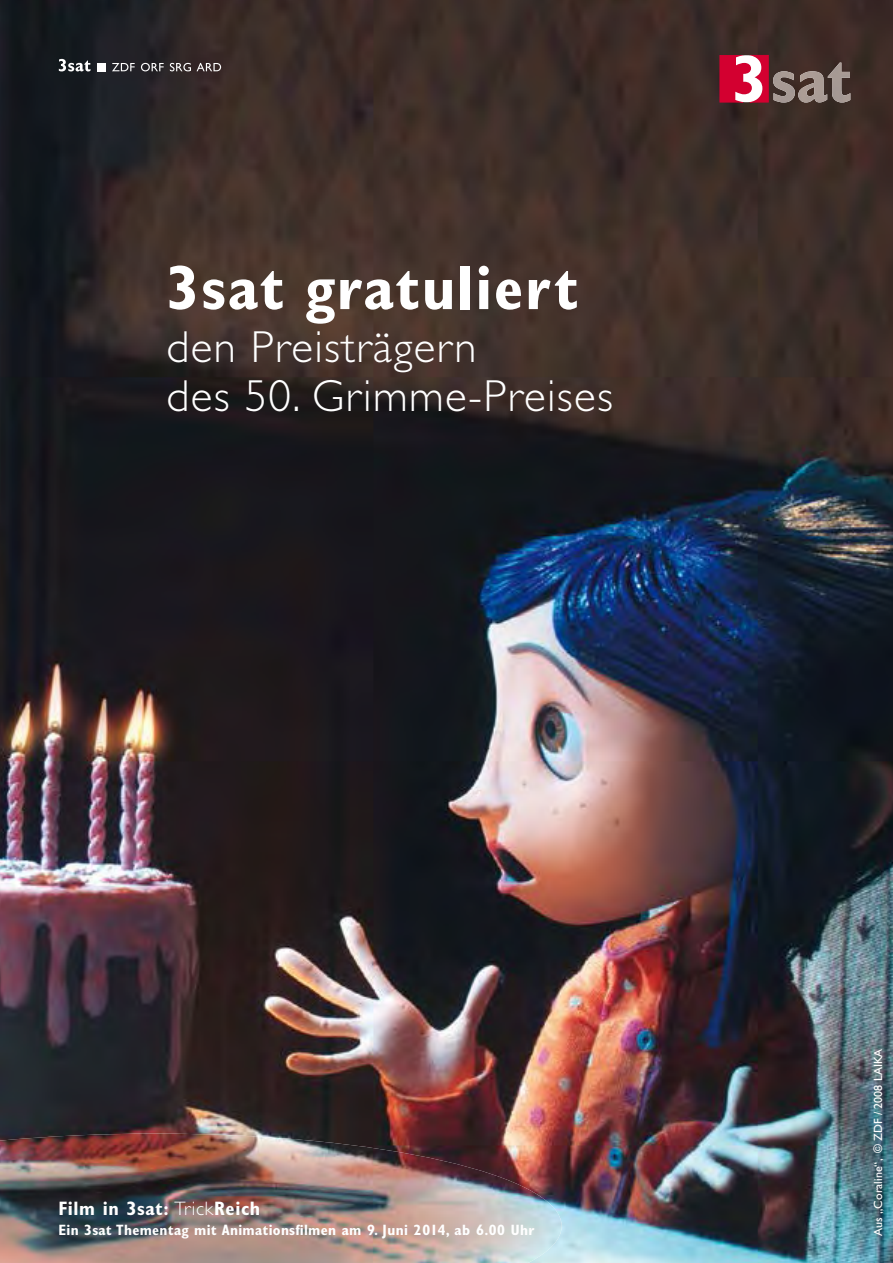
<style>
.page{position:relative;width:893px;height:1263px;background:#fff}
.page>*{position:absolute;margin:0;border:0;box-sizing:border-box;transform-origin:0 0}
.t1{font:700 condensed 63px "Gill Sans";letter-spacing:.03em;color:#fff}
.t2{font:300 45px/49.5px "Gill Sans";letter-spacing:.03em;color:#fff}
.t3{font:700 condensed 19.5px "Gill Sans";letter-spacing:.03em;color:#fff}
.t4{font:700 condensed 15px "Gill Sans";letter-spacing:.02em;color:#fff}
.t5{font:12px "Gill Sans";color:#fff}
.s1{font-weight:300;font-stretch:normal}
</style>
<div class="page">
<img style="left:0;top:0;width:893px;height:1263px">
<svg style="left:720px;top:55px;width:48px;height:47px"></svg>
<svg style="left:59px;top:59px;width:162px;height:12px;background:#565355"></svg>
<div style="left:97px;top:63px;width:9px;height:8px;background:#fff"></div>
<img style="left:773px;top:71px;width:22px;height:31px">
<img style="left:798px;top:71px;width:29px;height:31px">
<img style="left:828px;top:63px;width:22px;height:39px">
<img style="left:0;top:1133px;width:562px;height:130px">
<h1 class="t1" style="left:166px;top:250px;width:414px">3sat gratuliert</h1>
<h2 class="t2" style="left:166px;top:322px;width:448px">den Preisträgern<br>des 50. Grimme-Preises</h2>
<h3 class="t3" style="left:59px;top:1197px;width:203px">Film in 3sat: <span class="s1">Trick</span>Reich</h3>
<p class="t4" style="left:59px;top:1220px;width:478px">Ein 3sat Thementag mit Animationsfilmen am 9. Juni 2014, ab 6.00 Uhr</p>
<p class="t5" style="left:871px;top:1236px;width:189px;rotate:-90deg">Aus „Coraline“, © ZDF / 2008 LAIKA</p>
</div>
